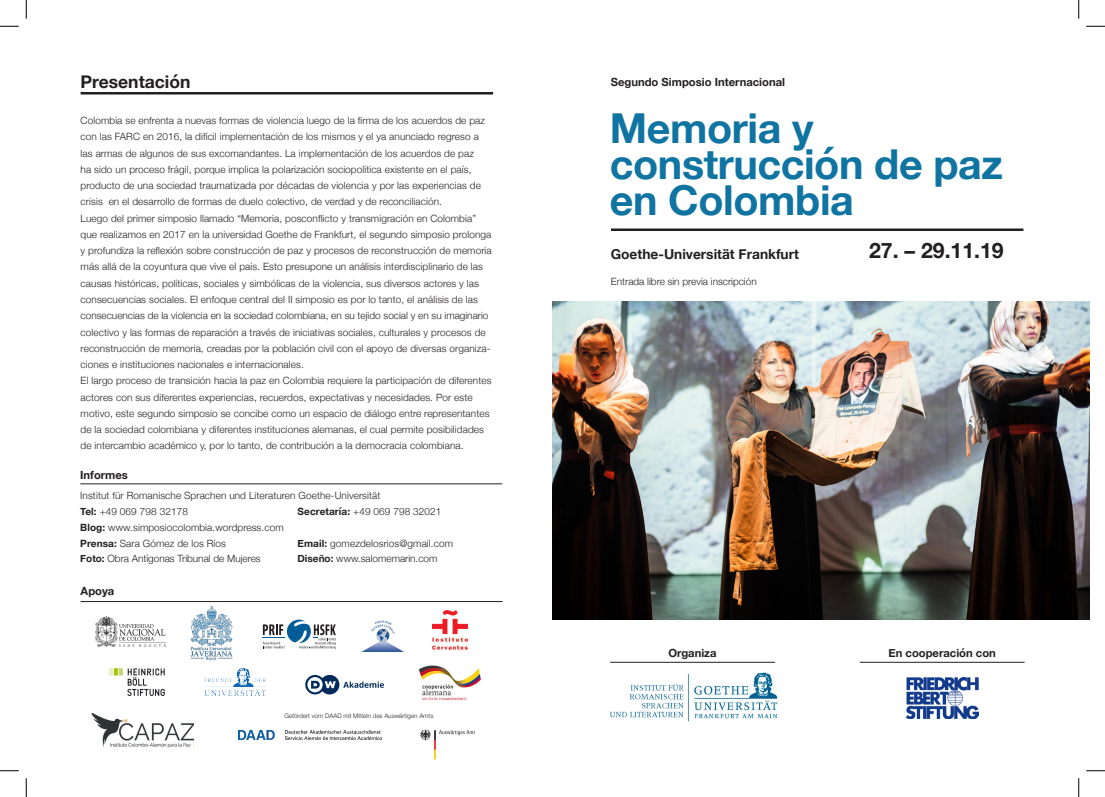
<style>
.page{position:relative;width:1105px;height:797px;background:#fff}
.page>*{position:absolute;margin:0;border:0;box-sizing:border-box;transform-origin:0 0}
.t1{font:700 41.25px "Helvetica Neue";letter-spacing:-.01em;color:#1074a2}
.t2{font:700 21.25px "Helvetica Neue";color:#231f20}
.t3{font:700 17.5px "Helvetica Neue";color:#231f20}
.t4{font:700 13.75px "Helvetica Neue";color:#231f20}
.t5{font:700 11.25px "Helvetica Neue";color:#231f20}
.t6{font:300 10px/16.2px "Helvetica Neue";letter-spacing:.01em;color:#231f20}
.t7{font:300 6.25px "Helvetica Neue";color:#231f20}
.s1{font-weight:700}
</style>
<div class="page">
<img style="left:906px;top:677px;width:72px;height:41px">
<hr style="left:81px;top:92px;width:412px;height:2px;background:#231f20">
<hr style="left:610px;top:662px;width:165px;height:1px;background:#231f20">
<hr style="left:81px;top:601px;width:422px;height:1px;background:#231f20">
<hr style="left:860px;top:662px;width:164px;height:1px;background:#231f20">
<hr style="left:611px;top:228px;width:412px;height:3px;background:#231f20">
<img style="left:552px;top:301px;width:537px;height:318px">
<hr style="left:80px;top:483px;width:422px;height:1px;background:#231f20">
<img style="left:95px;top:616px;width:70px;height:30px">
<img style="left:205px;top:668px;width:61px;height:27px">
<svg style="left:420px;top:729px;width:55px;height:30px"></svg>
<img style="left:109px;top:668px;width:56px;height:27px">
<img style="left:433px;top:610px;width:34px;height:40px">
<img style="left:91px;top:713px;width:104px;height:35px">
<img style="left:363px;top:620px;width:40px;height:31px">
<img style="left:239px;top:730px;width:142px;height:9px">
<svg style="left:305px;top:675px;width:79px;height:19px"></svg>
<img style="left:418px;top:665px;width:63px;height:35px">
<img style="left:610px;top:672px;width:168px;height:50px">
<svg style="left:263px;top:619px;width:73px;height:30px"></svg>
<img style="left:177px;top:601px;width:69px;height:60px">
<svg style="left:0;top:25px;width:19px;height:2px"></svg>
<svg style="left:1086px;top:25px;width:19px;height:2px"></svg>
<svg style="left:0;top:770px;width:19px;height:1px"></svg>
<svg style="left:1086px;top:770px;width:19px;height:1px"></svg>
<svg style="left:25px;top:0;width:2px;height:19px"></svg>
<svg style="left:25px;top:778px;width:2px;height:19px"></svg>
<svg style="left:1078px;top:0;width:1px;height:19px"></svg>
<svg style="left:1078px;top:778px;width:1px;height:19px"></svg>
<p class="t3" style="left:81px;top:68px;width:111px">Presentación</p>
<p class="t5" style="left:611px;top:73px;width:176px">Segundo Simposio Internacional</p>
<p class="t6" style="left:81px;top:112px;width:406px">Colombia se enfrenta a nuevas formas de violencia luego de la firma de los acuerdos de paz con las FARC en 2016, la difícil implementación de los mismos y el ya anunciado regreso a las armas de algunos de sus excomandantes. La implementación de los acuerdos de paz ha sido un proceso frágil, porque implica la polarización sociopolítica existente en el país, producto de una sociedad traumatizada por décadas de violencia y por las experiencias de crisis en el desarrollo de formas de duelo colectivo, de verdad y de reconciliación.</p>
<p class="t6" style="left:81px;top:209px;width:413px">Luego del primer simposio llamado “Memoria, posconflicto y transmigración en Colombia” que realizamos en 2017 en la universidad Goethe de Frankfurt, el segundo simposio prolonga y profundiza la reflexión sobre construcción de paz y procesos de reconstrucción de memoria más allá de la coyuntura que vive el país. Esto presupone un análisis interdisciplinario de las causas históricas, políticas, sociales y simbólicas de la violencia, sus diversos actores y las consecuencias sociales. El enfoque central del II simposio es por lo tanto, el análisis de las consecuencias de la violencia en la sociedad colombiana, en su tejido social y en su imaginario colectivo y las formas de reparación a través de iniciativas sociales, culturales y procesos de reconstrucción de memoria, creadas por la población civil con el apoyo de diversas organiza&shy;ciones e instituciones nacionales e internacionales.</p>
<p class="t6" style="left:81px;top:372px;width:412px">El largo proceso de transición hacia la paz en Colombia requiere la participación de diferentes actores con sus diferentes experiencias, recuerdos, expectativas y necesidades. Por este motivo, este segundo simposio se concibe como un espacio de diálogo entre representantes de la sociedad colombiana y diferentes instituciones alemanas, el cual permite posibilidades de intercambio académico y, por lo tanto, de contribución a la democracia colombiana.</p>
<p class="t5" style="left:80px;top:466px;width:49px">Informes</p>
<p class="t6" style="left:80px;top:486px;width:302px">Institut für Romanische Sprachen und Literaturen Goethe-Universität</p>
<p class="t6" style="left:80px;top:502px;width:109px"><span class="s1">Tel:</span> +49 069 798 32178</p>
<p class="t6" style="left:80px;top:518px;width:205px"><span class="s1">Blog:</span> www.simposiocolombia.wordpress.com</p>
<p class="t6" style="left:80px;top:535px;width:147px"><span class="s1">Prensa:</span> Sara Gómez de los Ríos</p>
<p class="t6" style="left:80px;top:550px;width:182px"><span class="s1">Foto:</span> Obra Antígonas Tribunal de Mujeres</p>
<p class="t6" style="left:298px;top:502px;width:145px"><span class="s1">Secretaría:</span> +49 069 798 32021</p>
<p class="t6" style="left:298px;top:534px;width:157px"><span class="s1">Email:</span> gomezdelosrios@gmail.com</p>
<p class="t6" style="left:298px;top:549px;width:141px"><span class="s1">Diseño:</span> www.salomemarin.com</p>
<p class="t5" style="left:81px;top:582px;width:35px">Apoya</p>
<p class="t7" style="left:285px;top:711px;width:150px">Gefördert vom DAAD mit Mitteln des Auswärtigen Amts</p>
<p class="t1" style="left:610px;top:96px;width:205px">Memoria y</p>
<p class="t1" style="left:610px;top:132px;width:394px">construcción de paz</p>
<p class="t1" style="left:610px;top:168px;width:245px">en Colombia</p>
<p class="t2" style="left:869px;top:234px;width:136px">27. – 29.11.19</p>
<p class="t4" style="left:611px;top:243px;width:190px">Goethe-Universität Frankfurt</p>
<p class="t6" style="left:611px;top:273px;width:147px">Entrada libre sin previa inscripción</p>
<p class="t5" style="left:668px;top:644px;width:50px">Organiza</p>
<p class="t5" style="left:888px;top:644px;width:109px">En cooperación con</p>
</div>
